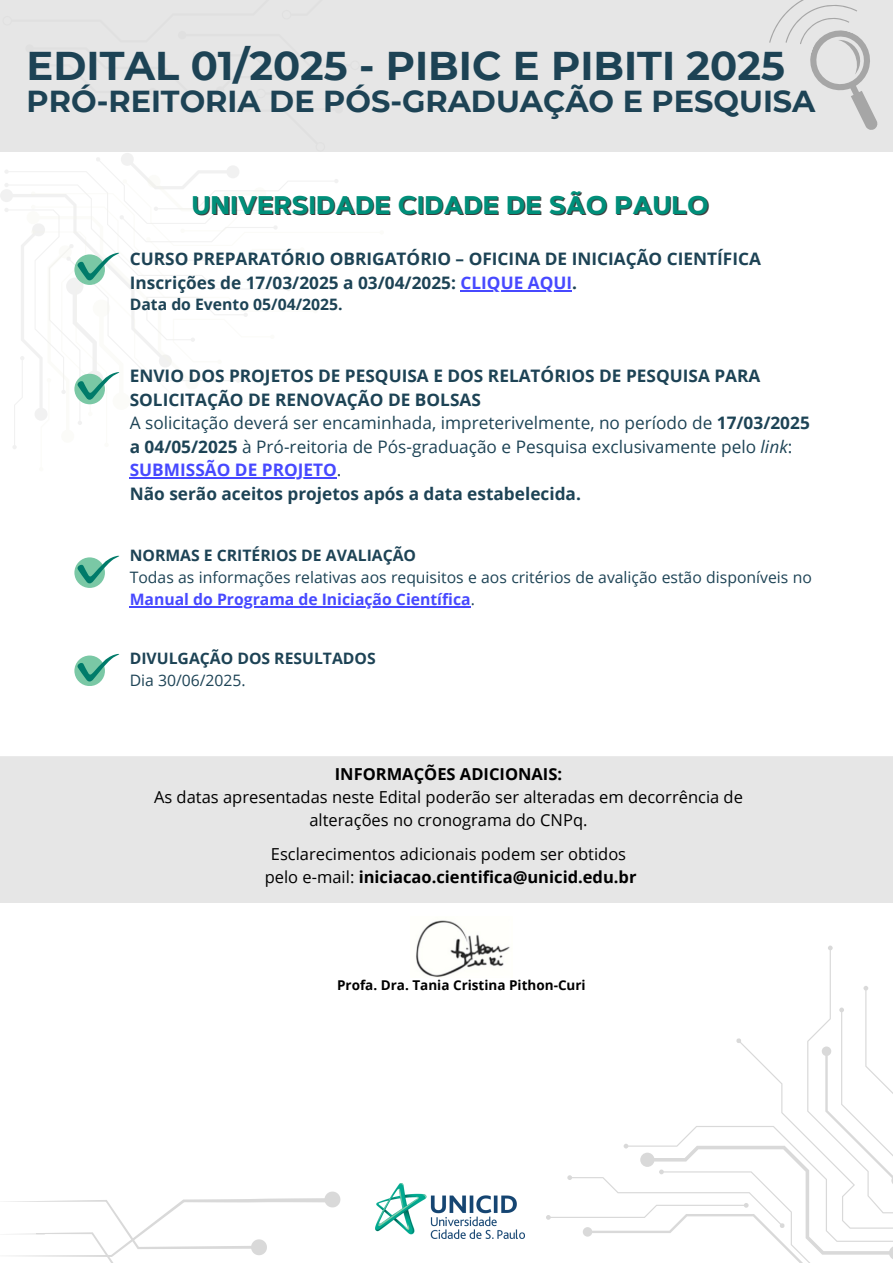
<style>
.page{position:relative;width:893px;height:1263px;background:#fff}
.page>*{position:absolute;margin:0;border:0;box-sizing:border-box;transform-origin:0 0}
.t1{font:700 40.05px "Montserrat";color:#1d4355}
.t2{font:700 30.3px "Montserrat";color:#1d4355}
.t3{font:700 25.5px "Artegra Sans";color:#008f7a}
.t4{font:17.25px/23.6px "Open Sans";color:#1d4355}
.t5{font:700 17.25px/23.6px "Open Sans";color:#1d4355}
.t6{font:16.5px/23.1px "Open Sans";color:#000;text-align:center}
.t7{font:15.75px/21.9px "Open Sans";color:#1d4355}
.t8{font:700 15.75px/21.9px "Open Sans";color:#1d4355}
.t9{font:700 15.75px "Open Sans";color:#4749ff}
.t10{font:700 13.5px "Open Sans";color:#000}
.s1{color:#4749ff}
.s2{font-weight:700}
.s3{font-style:italic}
.s4{font-weight:400}
.s5{font-weight:400;color:#1d4355}
</style>
<div class="page">
<div style="left:0;top:0;width:893px;height:152px;background:#e6e6e6"></div>
<svg style="left:0;top:153px;width:239px;height:296px"></svg>
<svg style="left:27px;top:174px;width:330px;height:275px"></svg>
<div style="left:2px;top:0;width:358px;height:152px;background:#e6e6e6"></div>
<svg style="left:74px;top:254px;width:31px;height:31px"></svg>
<svg style="left:77px;top:253px;width:42px;height:28px"></svg>
<div style="left:74px;top:374px;width:31px;height:30px;background:#7ac8a5;border-radius:50%"></div>
<svg style="left:77px;top:372px;width:42px;height:29px"></svg>
<svg style="left:74px;top:557px;width:31px;height:31px"></svg>
<svg style="left:77px;top:556px;width:42px;height:28px"></svg>
<div style="left:74px;top:655px;width:31px;height:31px;background:#7ac8a5;border-radius:50%"></div>
<svg style="left:77px;top:654px;width:42px;height:28px"></svg>
<div style="left:0;top:756px;width:893px;height:147px;background:#e6e6e6"></div>
<svg style="left:546px;top:945px;width:347px;height:318px"></svg>
<svg style="left:6px;top:1191px;width:334px;height:72px"></svg>
<img style="left:376px;top:1183px;width:148px;height:56px">
<svg style="left:758px;top:0;width:135px;height:132px;background:#dfdfdf"></svg>
<img style="left:416px;top:920px;width:94px;height:57px">
<hr style="left:130px;top:606px;width:341px;height:1px;background:#4749ff">
<hr style="left:460px;top:290px;width:112px;height:1px;background:#4749ff">
<hr style="left:130px;top:477px;width:207px;height:2px;background:#4749ff">
<p class="t1" style="left:27px;top:41px;width:759px">EDITAL 01/2025 - PIBIC E PIBITI 2025</p>
<p class="t2" style="left:27px;top:83px;width:790px">PRÓ-REITORIA DE PÓS-GRADUAÇÃO E PESQUISA</p>
<p class="t3" style="left:191px;top:189px;width:519px">UNIVERSIDADE CIDADE DE SÃO PAULO</p>
<p class="t5" style="left:130px;top:247px;width:633px">CURSO PREPARATÓRIO OBRIGATÓRIO – OFICINA DE INICIAÇÃO CIENTÍFICA<br>Inscrições de 17/03/2025 a 03/04/2025: <span class="s1">CLIQUE AQUI</span>.</p>
<h2 class="t8" style="left:130px;top:293px;width:214px">Data do Evento 05/04/2025.</h2>
<h3 class="t4" style="left:130px;top:363px;width:681px"><span class="s2">ENVIO DOS PROJETOS DE PESQUISA E DOS RELATÓRIOS DE PESQUISA PARA SOLICITAÇÃO DE RENOVAÇÃO DE BOLSAS<br></span>A solicitação deverá ser encaminhada, impreterivelmente, no período de <span class="s2">17/03/2025 a 04/05/2025</span> à Pró-reitoria de Pós-graduação e Pesquisa exclusivamente pelo <span class="s3">link</span>:</h3>
<h4 class="t5" style="left:130px;top:458px;width:453px"><span class="s1">SUBMISSÃO DE PROJETO</span><span class="s4">.<br></span>Não serão aceitos projetos após a data estabelecida.</h4>
<p class="t7" style="left:130px;top:544px;width:683px"><span class="s2">NORMAS E CRITÉRIOS DE AVALIAÇÃO<br></span>Todas as informações relativas aos requisitos e aos critérios de avalição estão disponíveis no</p>
<p class="t9" style="left:130px;top:588px;width:347px">Manual do Programa de Iniciação Científica<span class="s5">.</span></p>
<p class="t8" style="left:130px;top:647px;width:247px">DIVULGAÇÃO DOS RESULTADOS<br><span class="s4">Dia 30/06/2025.</span></p>
<p class="t6" style="left:154px;top:761px;width:590px"><span class="s2">INFORMAÇÕES ADICIONAIS:<br></span>As datas apresentadas neste Edital poderão ser alteradas em decorrência de alterações no cronograma do CNPq.</p>
<h1 class="t6" style="left:265px;top:842px;width:373px">Esclarecimentos adicionais podem ser obtidos pelo e-mail: <span class="s2">iniciacao.cientifica@unicid.edu.br</span></h1>
<p class="t10" style="left:337px;top:975px;width:250px">Profa. Dra. Tania Cristina Pithon-Curi</p>
</div>
